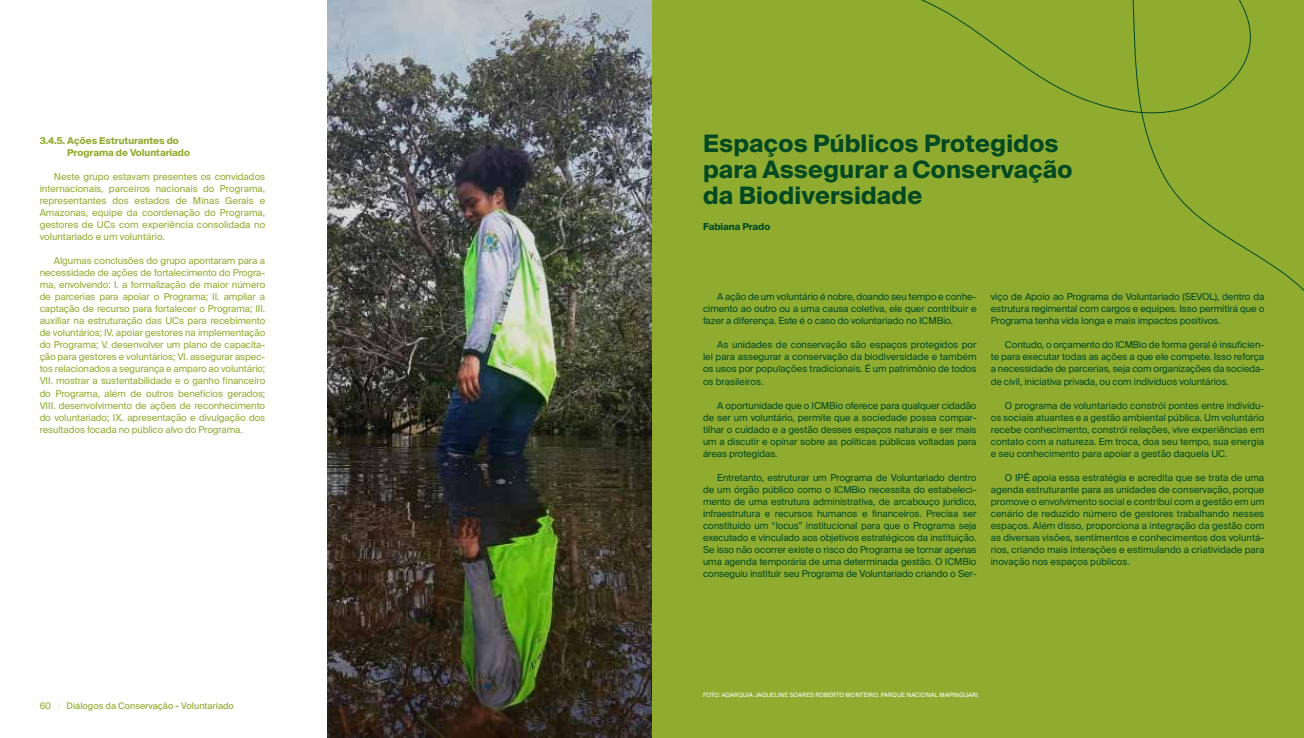
<style>
.page{position:relative;width:1304px;height:738px;background:#fff}
.page>*{position:absolute;margin:0;border:0;box-sizing:border-box;transform-origin:0 0}
.t1{font:700 24px/26px "Suisse Intl";letter-spacing:.01em;color:#004923}
.t2{font:9.5px/12px "Suisse Intl";letter-spacing:-.01em;color:#004923;text-align:justify}
.t3{font:9.5px/12px "Suisse Intl";letter-spacing:-.005em;color:#90ac30;text-align:justify}
.t4{font:700 9.5px/12px "Suisse Intl";color:#90ac30}
.t5{font:700 9.5px "Suisse Intl";color:#004923}
.t6{font:9px "Suisse Intl";color:#90ac30}
.t7{font:6px "Suisse Intl";letter-spacing:.01em;color:#fff}
.s1{font-weight:200}
</style>
<div class="page">
<div style="left:652px;top:0;width:652px;height:737px;background:#90ac30"></div>
<img style="left:327px;top:0;width:325px;height:737px">
<svg style="left:523px;top:0;width:781px;height:585px"></svg>
<p class="t4" style="left:67px;top:135px;width:124px;text-indent:-28px">3.4.5. Ações Estruturantes do<br>Programa de Voluntariado</p>
<p class="t3" style="left:40px;top:171px;width:227px;text-indent:14px">Neste grupo estavam presentes os convidados internacionais, parceiros nacionais do Programa, representantes dos estados de Minas Gerais e Amazonas, equipe da coordenação do Programa, gestores de UCs com experiência consolidada no voluntariado e um voluntário.</p>
<p class="t3" style="left:40px;top:255px;width:227px;text-indent:14px">Algumas conclusões do grupo apontaram para a necessidade de ações de fortalecimento do Progra&shy;ma, envolvendo: I. a formalização de maior número de parcerias para apoiar o Programa; II. ampliar a captação de recurso para fortalecer o Programa; III. auxiliar na estruturação das UCs para recebimento de voluntários; IV. apoiar gestores na implementação do Programa; V. desenvolver um plano de capacita&shy;ção para gestores e voluntários; VI. assegurar aspec&shy;tos relacionados a segurança e amparo ao voluntário; VII. mostrar a sustentabilidade e o ganho financeiro do Programa, além de outros benefícios gerados; VIII. desenvolvimento de ações de reconhecimento do voluntariado; IX. apresentação e divulgação dos resultados focada no público alvo do Programa.</p>
<p class="t6" style="left:40px;top:700px;width:196px">60 <span class="s1">/</span> Diálogos da Conservação - Voluntariado</p>
<h1 class="t1" style="left:703px;top:131px;width:371px">Espaços Públicos Protegidos para Assegurar a Conservação da Biodiversidade</h1>
<p class="t5" style="left:703px;top:221px;width:69px">Fabiana Prado</p>
<p class="t2" style="left:703px;top:291px;width:275px;text-indent:14px">A ação de um voluntário é nobre, doando seu tempo e conhe&shy;cimento ao outro ou a uma causa coletiva, ele quer contribuir e fazer a diferença. Este é o caso do voluntariado no ICMBio.</p>
<p class="t2" style="left:703px;top:339px;width:275px;text-indent:14px">As unidades de conservação são espaços protegidos por lei para assegurar a conservação da biodiversidade e também os usos por populações tradicionais. É um patrimônio de todos os brasileiros.</p>
<p class="t2" style="left:703px;top:399px;width:275px;text-indent:14px">A oportunidade que o ICMBio oferece para qualquer cidadão de ser um voluntário, permite que a sociedade possa compar&shy;tilhar o cuidado e a gestão desses espaços naturais e ser mais um a discutir e opinar sobre as políticas públicas voltadas para áreas protegidas.</p>
<p class="t2" style="left:703px;top:471px;width:275px;text-indent:14px">Entretanto, estruturar um Programa de Voluntariado dentro de um órgão público como o ICMBio necessita do estabeleci&shy;mento de uma estrutura administrativa, de arcabouço jurídico, infraestrutura e recursos humanos e financeiros. Precisa ser constituído um “locus” institucional para que o Programa seja executado e vinculado aos objetivos estratégicos da instituição.<br>Se isso não ocorrer existe o risco do Programa se tornar apenas uma agenda temporária de uma determinada gestão. O ICMBio conseguiu instituir seu Programa de Voluntariado criando o Ser-</p>
<p class="t2" style="left:991px;top:291px;width:275px">viço de Apoio ao Programa de Voluntariado (SEVOL), dentro da estrutura regimental com cargos e equipes. Isso permitirá que o Programa tenha vida longa e mais impactos positivos.</p>
<p class="t2" style="left:991px;top:339px;width:275px;text-indent:14px">Contudo, o orçamento do ICMBio de forma geral é insuficien&shy;te para executar todas as ações a que ele compete. Isso reforça a necessidade de parcerias, seja com organizações da socieda&shy;de civil, iniciativa privada, ou com indivíduos voluntários.</p>
<p class="t2" style="left:991px;top:399px;width:275px;text-indent:14px">O programa de voluntariado constrói pontes entre indivídu&shy;os sociais atuantes e a gestão ambiental pública. Um voluntário recebe conhecimento, constrói relações, vive experiências em contato com a natureza. Em troca, doa seu tempo, sua energia e seu conhecimento para apoiar a gestão daquela UC.</p>
<p class="t2" style="left:991px;top:471px;width:275px;text-indent:14px">O IPÊ apoia essa estratégia e acredita que se trata de uma agenda estruturante para as unidades de conservação, porque promove o envolvimento social e contribui com a gestão em um cenário de reduzido número de gestores trabalhando nesses espaços. Além disso, proporciona a integração da gestão com as diversas visões, sentimentos e conhecimentos dos voluntá&shy;rios, criando mais interações e estimulando a criatividade para inovação nos espaços públicos.</p>
<p class="t7" style="left:703px;top:690px;width:278px">FOTO: ADARQUIA JAQUELINE SOARES ROBERTO MONTEIRO. PARQUE NACIONAL MAPINGUARI.</p>
</div>
